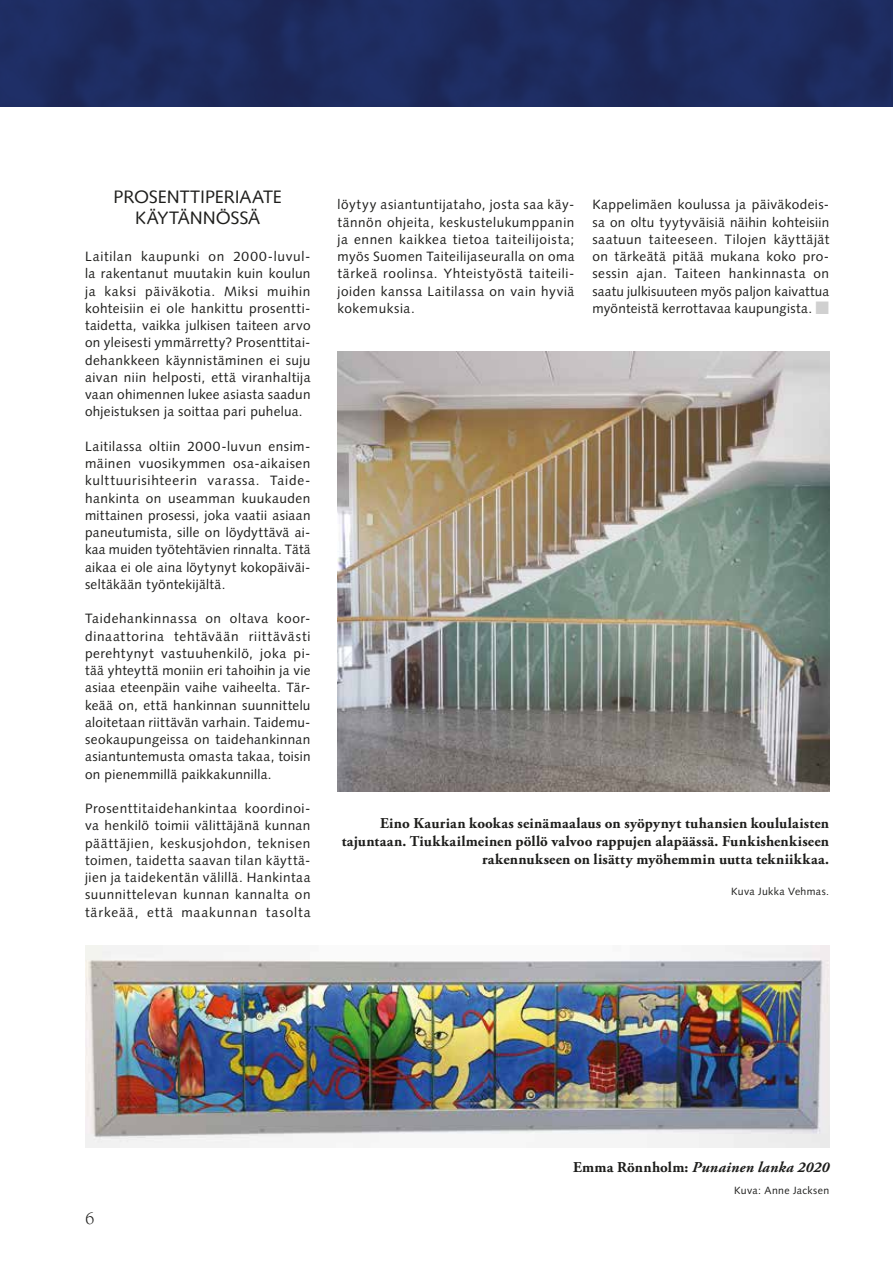
<style>
.page{position:relative;width:893px;height:1263px;background:#fff}
.page>*{position:absolute;margin:0;border:0;box-sizing:border-box;transform-origin:0 0}
.t1{font:18px/21px "Syntax LT Std";letter-spacing:-.005em;color:#1d1d1b;text-align:center}
.t2{font:18px "Berkeley Std";color:#1d1d1b}
.t3{font:700 15px/18px "Adobe Garamond Pro";letter-spacing:.015em;color:#1d1d1b;text-align:right}
.t4{font:italic 700 15px "Adobe Garamond Pro";letter-spacing:.02em;color:#1d1d1b}
.t5{font:13.5px/17.2px "Syntax LT Std";letter-spacing:.03em;color:#1d1d1b;text-align:justify}
.t6{font:10.5px "Syntax LT Std";letter-spacing:.035em;color:#1d1d1b}
.s1{color:#d0d0d0}
.s2{font-style:normal}
</style>
<div class="page">
<img style="left:0;top:0;width:893px;height:107px">
<img style="left:85px;top:945px;width:744px;height:202px">
<img style="left:338px;top:351px;width:491px;height:441px">
<h1 class="t1" style="left:114px;top:186px;width:170px">PROSENTTIPERIAATE<br>KÄYTÄNNÖSSÄ</h1>
<p class="t5" style="left:85px;top:248px;width:227px">Laitilan kaupunki on 2000-luvul&shy;la rakentanut muutakin kuin koulun ja kaksi päiväkotia. Miksi muihin kohteisiin ei ole hankittu prosentti&shy;taidetta, vaikka julkisen taiteen arvo on yleisesti ymmärretty? Prosenttitai&shy;dehankkeen käynnistäminen ei suju aivan niin helposti, että viranhaltija vaan ohimennen lukee asiasta saadun ohjeistuksen ja soittaa pari puhelua.</p>
<p class="t5" style="left:85px;top:438px;width:227px">Laitilassa oltiin 2000-luvun ensim&shy;mäinen vuosikymmen osa-aikaisen kulttuurisihteerin varassa. Taide&shy;hankinta on useamman kuukauden mittainen prosessi, joka vaatii asiaan paneutumista, sille on löydyttävä ai&shy;kaa muiden työtehtävien rinnalta. Tätä aikaa ei ole aina löytynyt kokopäiväi&shy;seltäkään työntekijältä.</p>
<p class="t5" style="left:85px;top:610px;width:227px">Taidehankinnassa on oltava koor&shy;dinaattorina tehtävään riittävästi perehtynyt vastuuhenkilö, joka pi&shy;tää yhteyttä moniin eri tahoihin ja vie asiaa eteenpäin vaihe vaiheelta. Tär&shy;keää on, että hankinnan suunnittelu aloitetaan riittävän varhain. Taidemu&shy;seokaupungeissa on taidehankinnan asiantuntemusta omasta takaa, toisin on pienemmillä paikkakunnilla.</p>
<p class="t5" style="left:85px;top:800px;width:227px">Prosenttitaidehankintaa koordinoi&shy;va henkilö toimii välittäjänä kunnan päättäjien, keskusjohdon, teknisen toimen, taidetta saavan tilan käyttä&shy;jien ja taidekentän välillä. Hankintaa suunnittelevan kunnan kannalta on tärkeää, että maakunnan tasolta</p>
<p class="t5" style="left:338px;top:196px;width:238px">löytyy asiantuntijataho, josta saa käy&shy;tännön ohjeita, keskustelukumppanin ja ennen kaikkea tietoa taiteilijoista; myös Suomen Taiteilijaseuralla on oma tärkeä roolinsa. Yhteistyöstä taiteili&shy;joiden kanssa Laitilassa on vain hyviä kokemuksia.</p>
<p class="t5" style="left:592px;top:196px;width:238px">Kappelimäen koulussa ja päiväkodeis&shy;sa on oltu tyytyväisiä näihin kohteisiin saatuun taiteeseen. Tilojen käyttäjät on tärkeätä pitää mukana koko pro&shy;sessin ajan. Taiteen hankinnasta on saatu julkisuuteen myös paljon kaivattua myönteistä kerrottavaa kaupungista. <span class="s1">■</span></p>
<p class="t3" style="left:342px;top:815px;width:489px">Eino Kaurian kookas seinämaalaus on syöpynyt tuhansien koululaisten tajuntaan. Tiukkailmeinen pöllö valvoo rappujen alapäässä. Funkishenkiseen rakennukseen on lisätty myöhemmin uutta tekniikkaa.</p>
<p class="t6" style="left:731px;top:885px;width:99px">Kuva Jukka Vehmas.</p>
<h1 class="t2" style="left:85px;top:1209px;width:11px">6</h1>
<p class="t4" style="left:573px;top:1158px;width:258px"><span class="s2">Emma Rönnholm:</span> Punainen lanka 2020</p>
<p class="t6" style="left:734px;top:1184px;width:96px">Kuva: Anne Jacksen</p>
</div>
